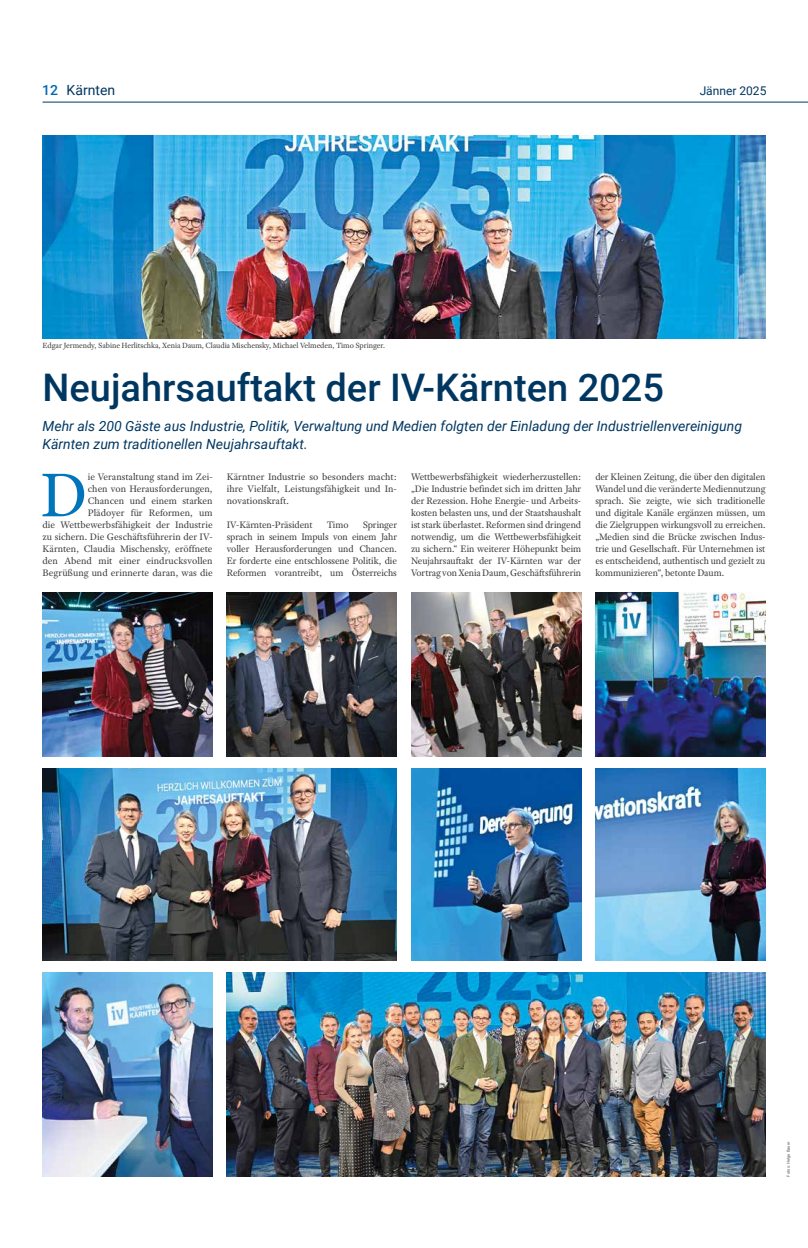
<style>
.page{position:relative;width:808px;height:1248px;background:#fff}
.page>*{position:absolute;margin:0;border:0;box-sizing:border-box;transform-origin:0 0}
.t1{font:65.8px "Adobe Text Pro";color:#0075bc}
.t2{font:500 38px "Roboto";color:#003761}
.t3{font:italic 14px/18px "Roboto";color:#003761}
.t4{font:14px "Roboto";color:#003761}
.t5{font:12px "Roboto";color:#003761}
.t6{font:10px/12px "Adobe Text Pro";color:#3c3c3b;text-align:justify}
.t7{font:8px "Adobe Text Pro";letter-spacing:-.01em;color:#3c3c3b}
.t8{font:4px "Roboto";letter-spacing:.02em;color:#575756}
.s1{font-weight:500;color:#0069b4}
</style>
<div class="page">
<hr style="left:43px;top:102px;width:765px;height:1px;background:#003761">
<img style="left:43px;top:135px;width:722px;height:203px">
<img style="left:411px;top:592px;width:170px;height:164px">
<img style="left:43px;top:768px;width:354px;height:192px">
<img style="left:43px;top:592px;width:170px;height:164px">
<img style="left:595px;top:768px;width:170px;height:192px">
<img style="left:411px;top:768px;width:170px;height:192px">
<img style="left:595px;top:592px;width:170px;height:164px">
<img style="left:227px;top:972px;width:538px;height:204px">
<img style="left:43px;top:972px;width:170px;height:204px">
<img style="left:227px;top:592px;width:170px;height:164px">
<h3 class="t4" style="left:42px;top:81px;width:75px"><span class="s1">12</span> Kärnten</h3>
<p class="t5" style="left:700px;top:83px;width:68px">Jänner 2025</p>
<p class="t7" style="left:43px;top:340px;width:344px">Edgar Jermendy, Sabine Herlitschka, Xenia Daum, Claudia Mischensky, Michael Velmeden, Timo Springer.</p>
<h2 class="t2" style="left:43px;top:360px;width:623px">Neujahrsauftakt der IV-Kärnten 2025</h2>
<h3 class="t3" style="left:43px;top:416px;width:701px">Mehr als 200 Gäste aus Industrie, Politik, Verwaltung und Medien folgten der Einladung der Industriellenvereinigung<br>Kärnten zum traditionellen Neujahrsauftakt.</h3>
<h1 class="t1" style="left:40px;top:453px;width:49px">D</h1>
<p class="t6" style="left:43px;top:471px;width:172px;text-align:right">ie Veranstaltung stand im Zei-<br>chen von Herausforderungen,<br>Chancen und einem starken<br>Plädoyer für Reformen, um<br>die Wettbewerbsfähigkeit der Industrie zu sichern. Die Geschäftsführerin der IV-Kärnten, Claudia Mischensky, eröffnete den Abend mit einer eindrucksvollen Begrüßung und erinnerte daran, was die</p>
<p class="t6" style="left:227px;top:471px;width:172px">Kärntner Industrie so besonders macht: ihre Vielfalt, Leistungsfähigkeit und In&shy;novationskraft.</p>
<p class="t6" style="left:411px;top:471px;width:172px">Wettbewerbsfähigkeit wiederherzustellen: „Die Industrie befindet sich im dritten Jahr der Rezession. Hohe Energie- und Arbeits&shy;kosten belasten uns, und der Staatshaushalt ist stark überlastet. Reformen sind dringend notwendig, um die Wettbewerbsfähigkeit zu sichern.“ Ein weiterer Höhepunkt beim Neujahrsauftakt der IV-Kärnten war der Vortrag von Xenia Daum, Geschäftsführerin</p>
<p class="t6" style="left:595px;top:471px;width:172px">der Kleinen Zeitung, die über den digitalen Wandel und die veränderte Mediennutzung sprach. Sie zeigte, wie sich traditionelle und digitale Kanäle ergänzen müssen, um die Zielgruppen wirkungsvoll zu erreichen. „Medien sind die Brücke zwischen Indus&shy;trie und Gesellschaft. Für Unternehmen ist es entscheidend, authentisch und gezielt zu kommunizieren“, betonte Daum.</p>
<p class="t6" style="left:227px;top:519px;width:87px">IV-Kärnten-Präsident</p>
<p class="t6" style="left:327px;top:519px;width:23px">Timo</p>
<p class="t6" style="left:227px;top:519px;width:172px;text-indent:136px">Springer sprach in seinem Impuls von einem Jahr voller Herausforderungen und Chancen.<br>Er forderte eine entschlossene Politik, die Reformen vorantreibt, um Österreichs</p>
<p class="t8" style="left:785px;top:1176px;width:37px;rotate:-90deg">Fotos: Helge Bauer</p>
</div>
